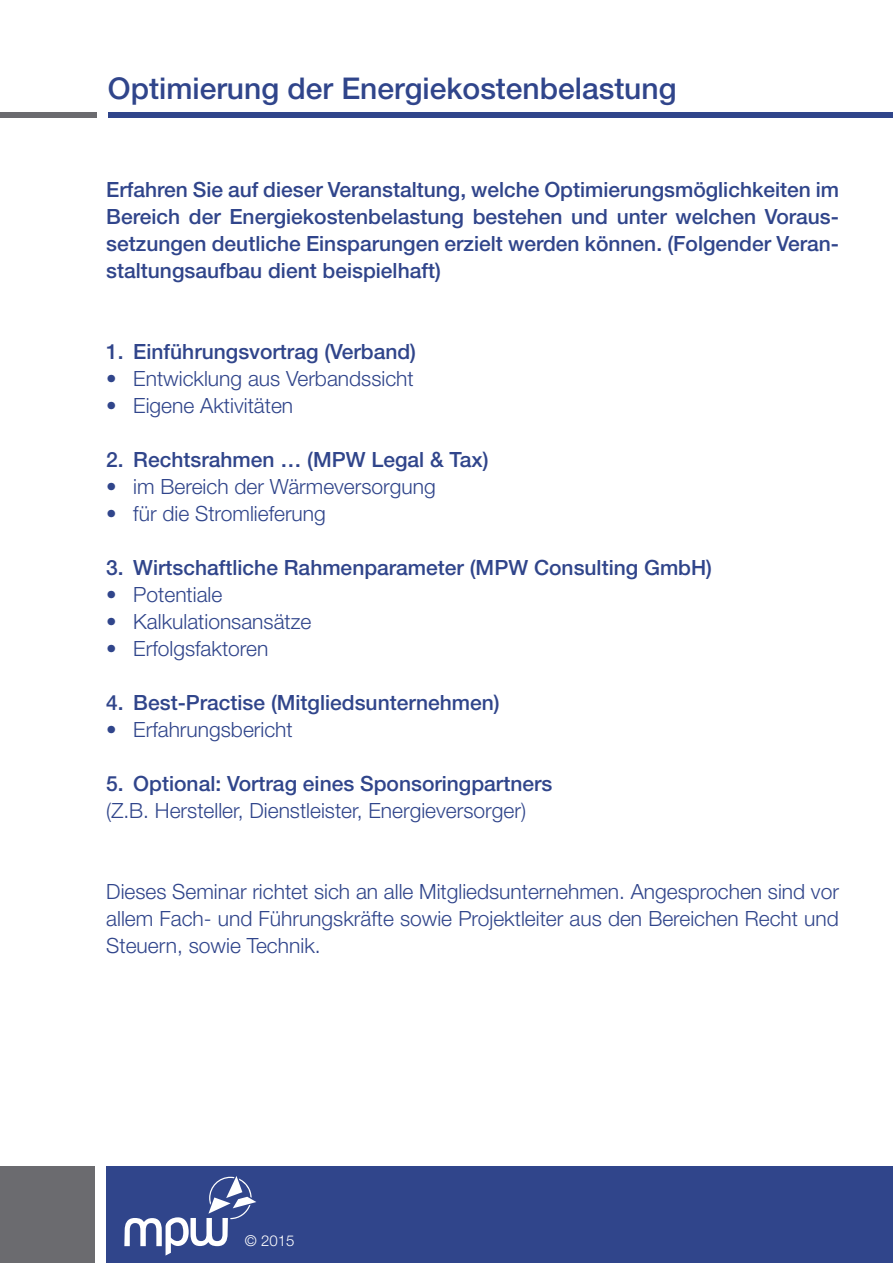
<style>
.page{position:relative;width:893px;height:1263px;background:#fff}
.page>*{position:absolute;margin:0;border:0;box-sizing:border-box;transform-origin:0 0}
.t1{font:500 30px "Helvetica Neue LT Std";color:#30458b}
.t2{font:500 21px/27px "Helvetica Neue LT Std";color:#30458b;text-align:justify}
.t3{font:300 21px/27px "Helvetica Neue LT Std";color:#30458b;text-align:justify}
.t4{font:300 15px "Helvetica Neue LT Std";color:#fff}
</style>
<div class="page">
<div style="left:106px;top:1166px;width:787px;height:97px;background:#30458b"></div>
<div style="left:0;top:1166px;width:95px;height:97px;background:#6b6b6f"></div>
<svg style="left:124px;top:1176px;width:132px;height:79px"></svg>
<div style="left:108px;top:113px;width:785px;height:5px;background:#30458b"></div>
<div style="left:0;top:113px;width:96px;height:5px;background:#6b6b6f"></div>
<p class="t1" style="left:108px;top:70px;width:570px">Optimierung der Energiekostenbelastung</p>
<p class="t2" style="left:106px;top:175px;width:734px">Erfahren Sie auf dieser Veranstaltung, welche Optimierungsmöglichkeiten im Bereich der Energiekostenbelastung bestehen und unter welchen Voraus&shy;setzungen deutliche Einsparungen erzielt werden können. (Folgender Veran&shy;staltungsaufbau dient beispielhaft)</p>
<p class="t2" style="left:106px;top:337px;width:311px">1. Einführungsvortrag (Verband)</p>
<p class="t3" style="left:106px;top:364px;width:309px">• Entwicklung aus Verbandssicht</p>
<p class="t3" style="left:106px;top:391px;width:188px">• Eigene Aktivitäten</p>
<p class="t2" style="left:106px;top:445px;width:384px">2. Rechtsrahmen … (MPW Legal &amp; Tax)</p>
<p class="t3" style="left:106px;top:472px;width:331px">• im Bereich der Wärmeversorgung</p>
<p class="t3" style="left:106px;top:499px;width:221px">• für die Stromlieferung</p>
<p class="t2" style="left:106px;top:553px;width:607px">3. Wirtschaftliche Rahmenparameter (MPW Consulting GmbH)</p>
<p class="t3" style="left:106px;top:580px;width:118px">• Potentiale</p>
<p class="t3" style="left:106px;top:607px;width:207px">• Kalkulationsansätze</p>
<p class="t3" style="left:106px;top:634px;width:163px">• Erfolgsfaktoren</p>
<p class="t2" style="left:106px;top:688px;width:395px">4. Best-Practise (Mitgliedsunternehmen)</p>
<p class="t3" style="left:106px;top:715px;width:188px">• Erfahrungsbericht</p>
<p class="t2" style="left:106px;top:769px;width:448px">5. Optional: Vortrag eines Sponsoringpartners</p>
<p class="t3" style="left:106px;top:796px;width:421px">(Z.B. Hersteller, Dienstleister, Energieversorger)</p>
<p class="t3" style="left:106px;top:877px;width:734px">Dieses Seminar richtet sich an alle Mitgliedsunternehmen. Angesprochen sind vor allem Fach- und Führungskräfte sowie Projektleiter aus den Bereichen Recht und Steuern, sowie Technik.</p>
<p class="t4" style="left:245px;top:1231px;width:51px">© 2015</p>
</div>
